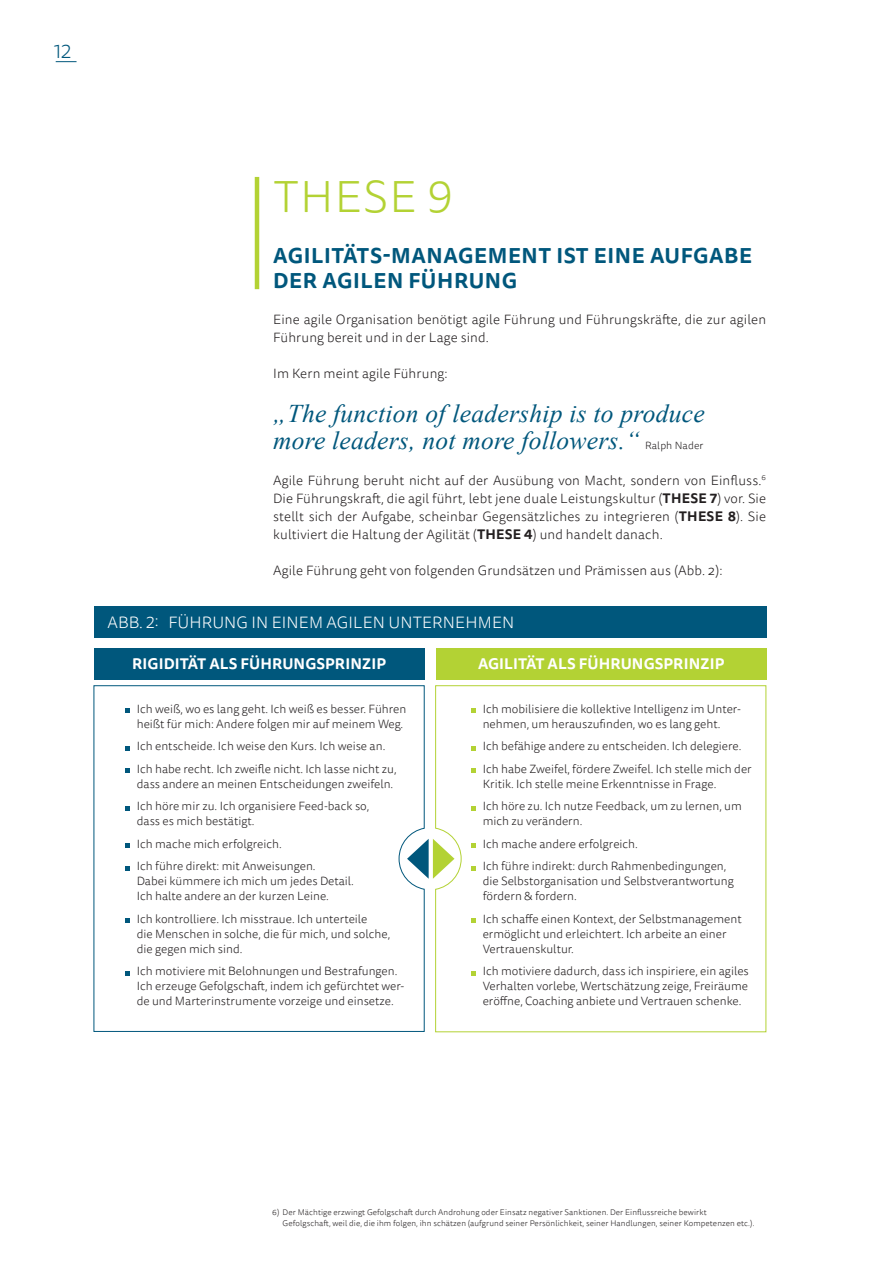
<style>
.page{position:relative;width:893px;height:1263px;background:#fff}
.page>*{position:absolute;margin:0;border:0;box-sizing:border-box;transform-origin:0 0}
.t1{font:300 45px "Tisa Sans Pro";letter-spacing:.03em;color:#b3d234}
.t2{font:italic 25.5px/27px "Times New Roman";letter-spacing:.01em;color:#00577c}
.t3{font:700 21px/25.5px "Tisa Sans Pro";letter-spacing:.03em;color:#00577c}
.t4{font:300 19.5px "Tisa Sans Pro";color:#00577c}
.t5{font:300 16.5px "Tisa Sans Pro";letter-spacing:.01em;color:#fff}
.t6{font:700 15px "Tisa Sans Pro";letter-spacing:.01em;color:#fff}
.t7{font:300 13.5px/18px "Tisa Sans Pro";letter-spacing:.01em;color:#231f20}
.t8{font:300 12px/15px "Tisa Sans Pro";color:#231f20}
.t9{font:300 10.5px "Tisa Sans Pro";letter-spacing:.01em;color:#231f20}
.t10{font:300 8.25px/10.5px "Tisa Sans Pro";letter-spacing:.01em;color:#231f20}
.s1{font-weight:700}
</style>
<div class="page">
<svg style="left:56px;top:61px;width:21px;height:1px"></svg>
<hr style="left:255px;top:177px;width:4px;height:112px;background:#b3d234">
<div style="left:94px;top:606px;width:672px;height:31px;background:#00577c"></div>
<div style="left:94px;top:648px;width:330px;height:32px;background:#00577c"></div>
<svg style="left:93px;top:685px;width:332px;height:347px"></svg>
<svg style="left:435px;top:685px;width:332px;height:347px"></svg>
<div style="left:436px;top:648px;width:330px;height:32px;background:#b3d234"></div>
<svg style="left:125px;top:708px;width:4px;height:5px"></svg>
<svg style="left:125px;top:746px;width:4px;height:4px"></svg>
<svg style="left:125px;top:768px;width:4px;height:5px"></svg>
<svg style="left:125px;top:806px;width:4px;height:4px"></svg>
<svg style="left:125px;top:843px;width:4px;height:5px"></svg>
<svg style="left:125px;top:866px;width:4px;height:4px"></svg>
<svg style="left:125px;top:918px;width:4px;height:5px"></svg>
<svg style="left:125px;top:971px;width:4px;height:4px"></svg>
<svg style="left:471px;top:708px;width:4px;height:5px"></svg>
<svg style="left:471px;top:746px;width:4px;height:4px"></svg>
<svg style="left:471px;top:768px;width:4px;height:5px"></svg>
<svg style="left:471px;top:806px;width:4px;height:4px"></svg>
<svg style="left:471px;top:843px;width:4px;height:5px"></svg>
<svg style="left:471px;top:866px;width:4px;height:4px"></svg>
<svg style="left:471px;top:918px;width:4px;height:5px"></svg>
<svg style="left:471px;top:971px;width:4px;height:4px"></svg>
<svg style="left:407px;top:839px;width:47px;height:40px"></svg>
<h3 class="t4" style="left:54px;top:39px;width:19px">12</h3>
<h1 class="t1" style="left:273px;top:167px;width:181px">THESE 9</h1>
<h3 class="t3" style="left:273px;top:243px;width:480px">AGILITÄTS-MANAGEMENT IST EINE AUFGABE<br>DER AGILEN FÜHRUNG</h3>
<p class="t7" style="left:273px;top:311px;width:494px">Eine agile Organisation benötigt agile Führung und Führungskräfte, die zur agilen<br>Führung bereit und in der Lage sind.</p>
<p class="t7" style="left:273px;top:365px;width:176px">Im Kern meint agile Führung:</p>
<h2 class="t2" style="left:273px;top:399px;width:433px">„The function of leadership is to produce more leaders, not more followers.“</h2>
<p class="t9" style="left:645px;top:438px;width:60px">Ralph Nader</p>
<p class="t7" style="left:273px;top:472px;width:494px;text-align:justify">Agile Führung beruht nicht auf der Ausübung von Macht, sondern von Einfluss.<sup>6<br></sup>Die Führungskraft, die agil führt, lebt jene duale Leistungskultur (<span class="s1">THESE 7</span>) vor. Sie stellt sich der Aufgabe, scheinbar Gegensätzliches zu integrieren (<span class="s1">THESE 8</span>). Sie kultiviert die Haltung der Agilität (<span class="s1">THESE 4</span>) und handelt danach.</p>
<p class="t7" style="left:273px;top:562px;width:451px">Agile Führung geht von folgenden Grundsätzen und Prämissen aus (Abb. 2):</p>
<h3 class="t5" style="left:107px;top:611px;width:408px">ABB. 2: FÜHRUNG IN EINEM AGILEN UNTERNEHMEN</h3>
<p class="t6" style="left:132px;top:653px;width:255px">RIGIDITÄT ALS FÜHRUNGSPRINZIP</p>
<p class="t6" style="left:478px;top:653px;width:248px">AGILITÄT ALS FÜHRUNGSPRINZIP</p>
<p class="t8" style="left:137px;top:701px;width:271px">Ich weiß, wo es lang geht. Ich weiß es besser. Führen heißt für mich: Andere folgen mir auf meinem Weg.</p>
<p class="t8" style="left:137px;top:735px;width:261px;line-height:22.5px">Ich entscheide. Ich weise den Kurs. Ich weise an.<br>Ich habe recht. Ich zweifle nicht. Ich lasse nicht zu,</p>
<p class="t8" style="left:137px;top:773px;width:258px;line-height:22.5px">dass andere an meinen Entscheidungen zweifeln.<br>Ich höre mir zu. Ich organisiere Feed-back so,</p>
<p class="t8" style="left:137px;top:810px;width:180px;line-height:22.5px">dass es mich bestätigt.<br>Ich mache mich erfolgreich.<br>Ich führe direkt: mit Anweisungen.</p>
<p class="t8" style="left:137px;top:874px;width:219px">Dabei kümmere ich mich um jedes Detail.<br>Ich halte andere an der kurzen Leine.</p>
<p class="t8" style="left:137px;top:911px;width:255px">Ich kontrolliere. Ich misstraue. Ich unterteile<br>die Menschen in solche, die für mich, und solche, die gegen mich sind.</p>
<p class="t8" style="left:137px;top:964px;width:269px">Ich motiviere mit Belohnungen und Bestrafungen.<br>Ich erzeuge Gefolgschaft, indem ich gefürchtet wer&shy;de und Marterinstrumente vorzeige und einsetze.</p>
<p class="t8" style="left:483px;top:701px;width:260px">Ich mobilisiere die kollektive Intelligenz im Unter&shy;nehmen, um herauszufinden, wo es lang geht.</p>
<p class="t8" style="left:483px;top:735px;width:271px;line-height:22.5px">Ich befähige andere zu entscheiden. Ich delegiere.<br>Ich habe Zweifel, fördere Zweifel. Ich stelle mich der</p>
<p class="t8" style="left:483px;top:773px;width:261px;line-height:22.5px">Kritik. Ich stelle meine Erkenntnisse in Frage.<br>Ich höre zu. Ich nutze Feedback, um zu lernen, um</p>
<p class="t8" style="left:483px;top:810px;width:245px;line-height:22.5px">mich zu verändern.<br>Ich mache andere erfolgreich.<br>Ich führe indirekt: durch Rahmenbedingungen,</p>
<p class="t8" style="left:483px;top:874px;width:252px">die Selbstorganisation und Selbstverantwortung fördern &amp; fordern.</p>
<p class="t8" style="left:483px;top:911px;width:261px">Ich schaffe einen Kontext, der Selbstmanagement ermöglicht und erleichtert. Ich arbeite an einer<br>Vertrauenskultur.</p>
<p class="t8" style="left:483px;top:964px;width:268px;text-align:justify">Ich motiviere dadurch, dass ich inspiriere, ein agiles Verhalten vorlebe, Wertschätzung zeige, Freiräume eröffne, Coaching anbiete und Vertrauen schenke.</p>
<p class="t10" style="left:283px;top:1207px;width:473px;text-indent:-11px">6) Der Mächtige erzwingt Gefolgschaft durch Androhung oder Einsatz negativer Sanktionen. Der Einflussreiche bewirkt<br>Gefolgschaft, weil die, die ihm folgen, ihn schätzen (aufgrund seiner Persönlichkeit, seiner Handlungen, seiner Kompetenzen etc.).</p>
</div>
